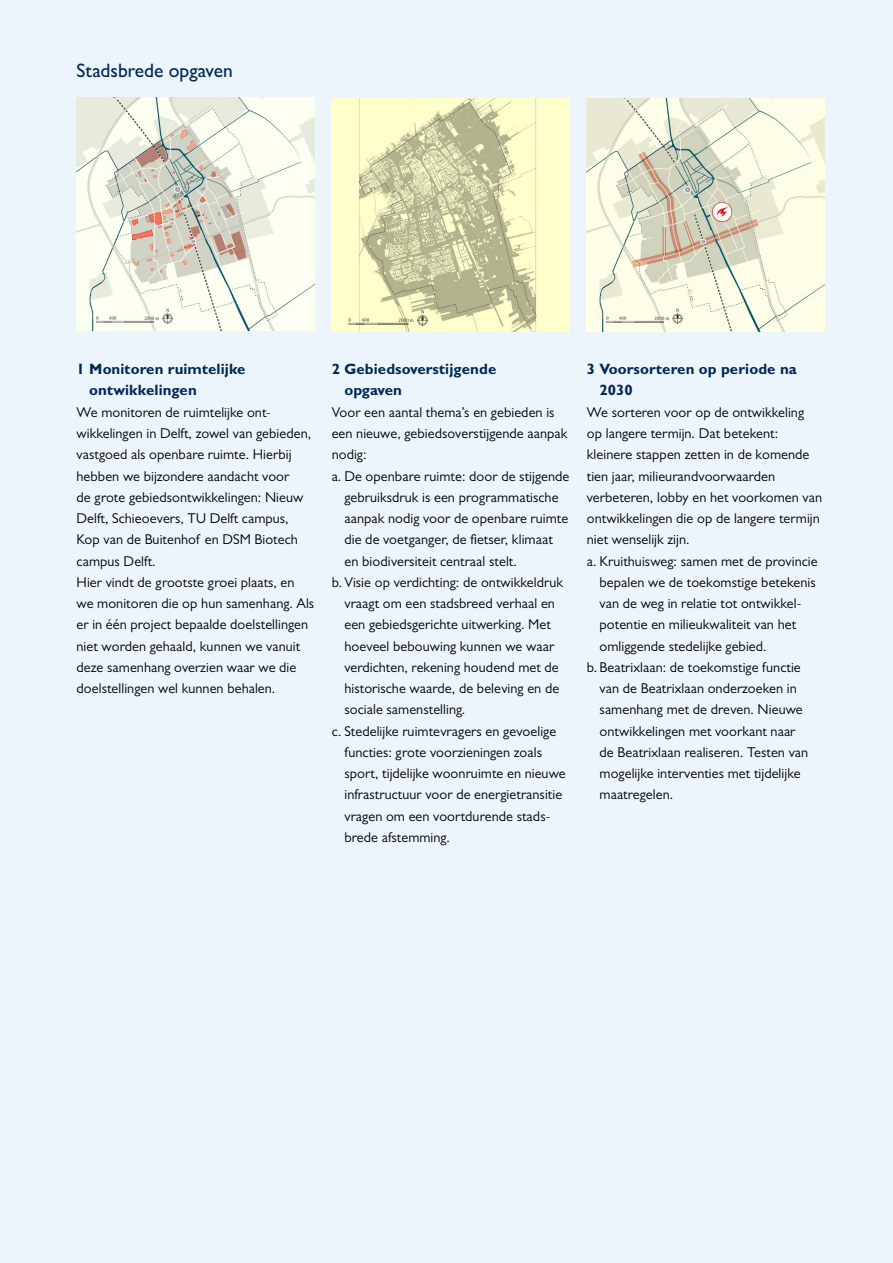
<style>
.page{position:relative;width:893px;height:1263px;background:#edf5fc}
.page>*{position:absolute;margin:0;border:0;box-sizing:border-box;transform-origin:0 0}
.H3_-_Paragraaf{font:500 19.5px "Gill Sans MT Pro";color:#002855}
.H4_-_Tussenkop_opsom{font:700 15px/21.3px "Gill Sans MT Pro";letter-spacing:.005em;color:#002855}
.P_-_Broodtekst{font:14.25px/21.3px "Gill Sans MT Pro";letter-spacing:.005em;color:#000}
</style>
<div class="page">
<img style="left:77px;top:97px;width:238px;height:234px">
<img style="left:332px;top:98px;width:238px;height:234px">
<img style="left:587px;top:98px;width:238px;height:233px">
<h3 class="H3_-_Paragraaf" style="left:77px;top:58px;width:158px">Stadsbrede opgaven</h3>
<h4 class="H4_-_Tussenkop_opsom" style="left:89px;top:358px;width:158px;text-indent:-13px">1 Monitoren ruimtelijke ontwikkelingen</h4>
<p class="P_-_Broodtekst" style="left:77px;top:401px;width:236px">We monitoren de ruimtelijke ont&shy;wikkelingen in Delft, zowel van gebieden, vastgoed als openbare ruimte. Hierbij hebben we bijzondere aandacht voor<br>de grote gebiedsontwikkelingen: Nieuw Delft, Schieoevers, TU Delft campus, Kop van de Buitenhof en DSM Biotech campus Delft.</p>
<p class="P_-_Broodtekst" style="left:77px;top:571px;width:239px">Hier vindt de grootste groei plaats, en we monitoren die op hun samenhang. Als er in één project bepaalde doelstellingen niet worden gehaald, kunnen we vanuit deze samenhang overzien waar we die doelstellingen wel kunnen behalen.</p>
<h4 class="H4_-_Tussenkop_opsom" style="left:344px;top:358px;width:154px;text-indent:-13px">2 Gebiedsoverstijgende opgaven</h4>
<p class="P_-_Broodtekst" style="left:332px;top:401px;width:237px">Voor een aantal thema’s en gebieden is een nieuwe, gebiedsoverstijgende aanpak nodig:</p>
<p class="P_-_Broodtekst" style="left:344px;top:465px;width:226px;text-indent:-13px">a. De openbare ruimte: door de stijgende gebruiksdruk is een programmatische aanpak nodig voor de openbare ruimte die de voetganger, de fietser, klimaat en biodiversiteit centraal stelt.</p>
<p class="P_-_Broodtekst" style="left:344px;top:571px;width:220px;text-indent:-13px">b. Visie op verdichting: de ontwikkeldruk vraagt om een stadsbreed verhaal en een gebiedsgerichte uitwerking. Met hoeveel bebouwing kunnen we waar verdichten, rekening houdend met de historische waarde, de beleving en de sociale samenstelling.</p>
<p class="P_-_Broodtekst" style="left:344px;top:720px;width:223px;text-indent:-13px">c. Stedelijke ruimtevragers en gevoelige functies: grote voorzieningen zoals sport, tijdelijke woonruimte en nieuwe infrastructuur voor de energietransitie vragen om een voortdurende stads&shy;brede afstemming.</p>
<h4 class="H4_-_Tussenkop_opsom" style="left:600px;top:358px;width:199px;text-indent:-13px">3 Voorsorteren op periode na<br>2030</h4>
<p class="P_-_Broodtekst" style="left:587px;top:401px;width:237px">We sorteren voor op de ontwikkeling op langere termijn. Dat betekent: kleinere stappen zetten in de komende tien jaar, milieurandvoorwaarden verbeteren, lobby en het voorkomen van ontwikkelingen die op de langere termijn niet wenselijk zijn.</p>
<p class="P_-_Broodtekst" style="left:600px;top:550px;width:219px;text-indent:-13px">a. Kruithuisweg: samen met de provincie bepalen we de toekomstige betekenis van de weg in relatie tot ontwikkel&shy;potentie en milieukwaliteit van het omliggende stedelijke gebied.</p>
<p class="P_-_Broodtekst" style="left:600px;top:656px;width:210px;text-indent:-13px">b. Beatrixlaan: de toekomstige functie van de Beatrixlaan onderzoeken in samenhang met de dreven. Nieuwe ontwikkelingen met voorkant naar de Beatrixlaan realiseren. Testen van mogelijke interventies met tijdelijke maatregelen.</p>
</div>
